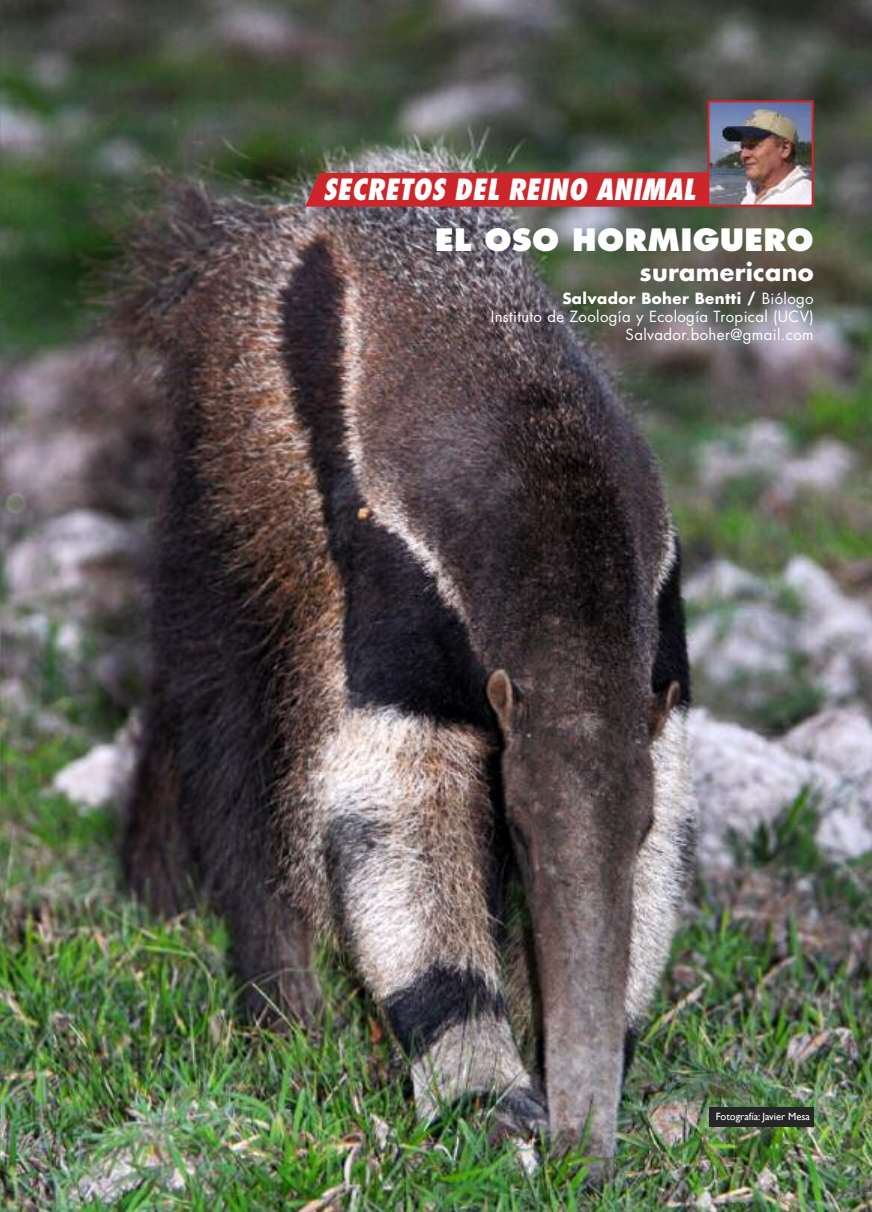
<style>
.page{position:relative;width:872px;height:1212px;background:#fff}
.page>*{position:absolute;margin:0;border:0;box-sizing:border-box;transform-origin:0 0}
.t1{font:800 30px "Futura";letter-spacing:.01em;color:#fff}
.t2{font:italic 800 condensed 28.5px "Futura";letter-spacing:.01em;color:#fff}
.t3{font:700 24px "Futura";letter-spacing:.01em;color:#fff}
.t4{font:15px/18px "Futura";letter-spacing:.025em;color:#fff;text-align:right}
.t5{font:10.5px "Gill Sans";color:#fff}
.s1{font-weight:700}
</style>
<div class="page">
<img style="left:0;top:0;width:872px;height:1212px">
<svg style="left:305px;top:172px;width:402px;height:35px;background:#c7292e"></svg>
<img style="left:710px;top:103px;width:100px;height:101px">
<div style="left:707px;top:100px;width:106px;height:107px;border:2px solid #cc262b"></div>
<div style="left:709px;top:1108px;width:104px;height:19px;background:#272627"></div>
<h2 class="t2" style="left:323px;top:177px;width:373px">SECRETOS DEL REINO ANIMAL</h2>
<h1 class="t1" style="left:435px;top:226px;width:380px">EL OSO HORMIGUERO</h1>
<h3 class="t3" style="left:639px;top:261px;width:176px">suramericano</h3>
<p class="t4" style="left:491px;top:291px;width:324px"><span class="s1">Salvador Boher Bentti /</span> Biólogo<br>Instituto de Zoología y Ecología Tropical (UCV)<br>Salvador.boher@gmail.com</p>
<p class="t5" style="left:716px;top:1110px;width:96px">Fotografía: Javier Mesa</p>
</div>
